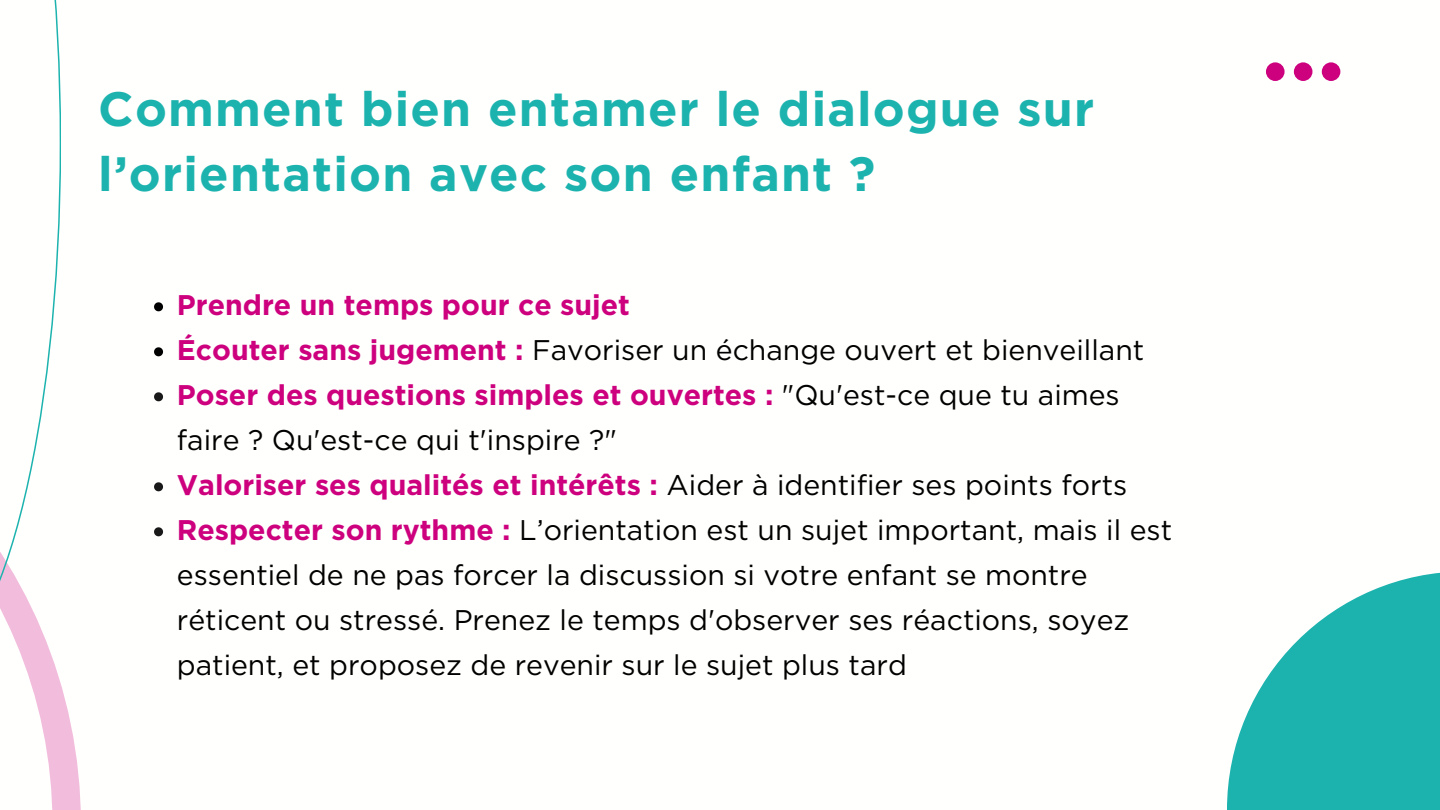
<style>
.page{position:relative;width:1440px;height:810px;background:#fff}
.page>*{position:absolute;margin:0;border:0;box-sizing:border-box;transform-origin:0 0}
.t1{font:700 48.2px/64.8px "Gotham";letter-spacing:.025em;color:#1cb3ae}
.t2{font:28.4px/45px "Gotham";color:#000}
.t3{font:700 28.4px "Gotham";color:#cd007e}
.s1{font-weight:700;color:#cd007e}
.s2{font-weight:400;color:#000}
</style>
<div class="page">
<svg style="left:0;top:0;width:81px;height:810px"></svg>
<svg style="left:1266px;top:62px;width:74px;height:19px"></svg>
<svg style="left:1227px;top:572px;width:213px;height:238px;fill:#1cb3ae"></svg>
<svg style="left:154px;top:302px;width:9px;height:9px"></svg>
<svg style="left:154px;top:347px;width:9px;height:9px"></svg>
<svg style="left:154px;top:392px;width:9px;height:9px"></svg>
<svg style="left:154px;top:482px;width:9px;height:9px"></svg>
<svg style="left:154px;top:527px;width:9px;height:9px"></svg>
<h1 class="t1" style="left:98px;top:77px;width:998px">Comment bien entamer le dialogue sur l’orientation avec son enfant ?</h1>
<p class="t3" style="left:177px;top:288px;width:455px">Prendre un temps pour ce sujet</p>
<p class="t2" style="left:177px;top:327px;width:969px"><span class="s1">Écouter sans jugement :</span> Favoriser un échange ouvert et bienveillant</p>
<p class="t2" style="left:177px;top:372px;width:944px"><span class="s1">Poser des questions simples et ouvertes :</span> "Qu'est-ce que tu aimes faire ? Qu'est-ce qui t'inspire ?"</p>
<p class="t3" style="left:177px;top:468px;width:952px">Valoriser ses qualités et intérêts : <span class="s2">Aider à identifier ses points forts</span></p>
<p class="t2" style="left:177px;top:507px;width:997px"><span class="s1">Respecter son rythme :</span> L’orientation est un sujet important, mais il est essentiel de ne pas forcer la discussion si votre enfant se montre réticent ou stressé. Prenez le temps d'observer ses réactions, soyez patient, et proposez de revenir sur le sujet plus tard</p>
</div>
